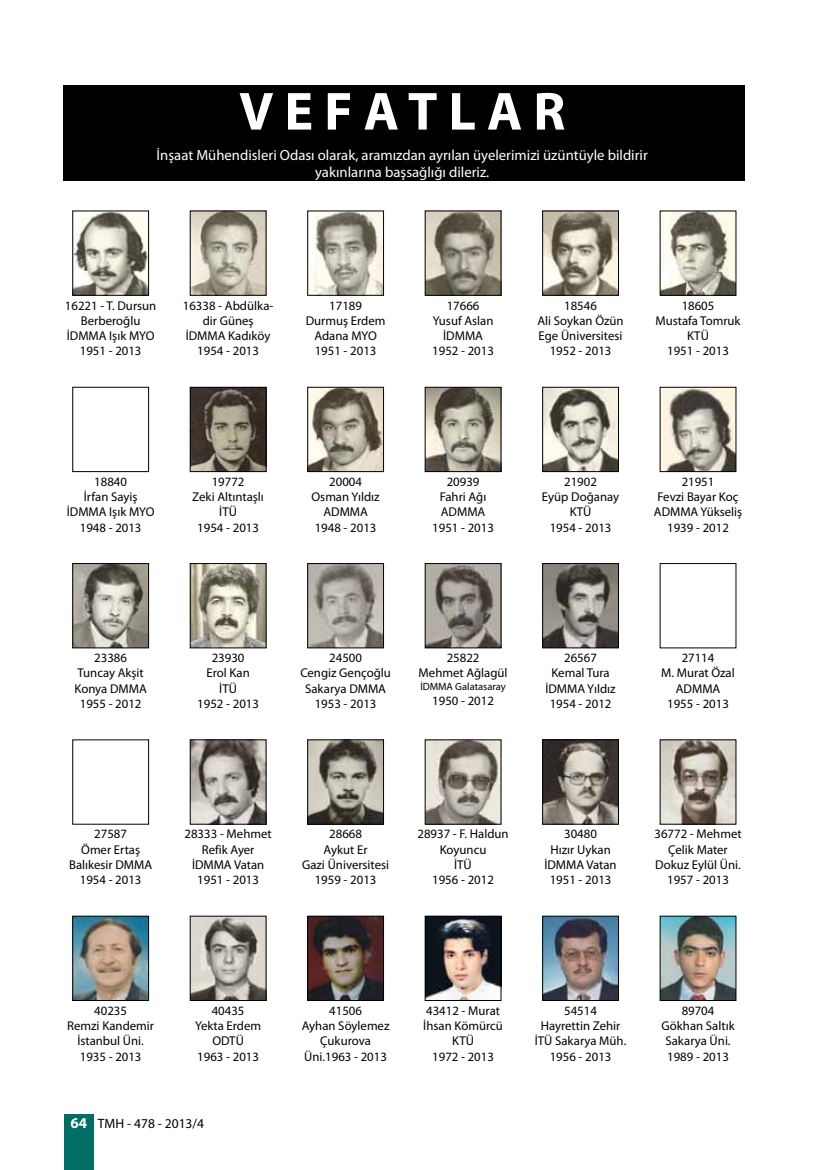
<style>
.page{position:relative;width:830px;height:1170px;background:#fff}
.page>*{position:absolute;margin:0;border:0;box-sizing:border-box;transform-origin:0 0}
.t1{font:700 54px "Myriad Pro";color:#fff}
.t2{font:14.7px/17.2px "Myriad Pro";color:#fff;text-align:center}
.t3{font:13.5px "Myriad Pro";color:#000}
.t4{font:12.75px/15.3px "Myriad Pro";color:#000;text-align:center}
.t5{font:10.5px "Myriad Pro";color:#000}
.s1{font-weight:700;font-size:15px;color:#fff}
</style>
<div class="page">
<div style="left:64px;top:1114px;width:30px;height:55px;background:#006e63"></div>
<img style="left:74px;top:212px;width:73px;height:82px">
<div style="left:72px;top:210px;width:77px;height:86px;border:1px solid #000"></div>
<img style="left:192px;top:212px;width:72px;height:82px">
<img style="left:309px;top:212px;width:73px;height:82px">
<div style="left:307px;top:210px;width:77px;height:86px;border:1px solid #000"></div>
<img style="left:426px;top:212px;width:73px;height:82px">
<div style="left:424px;top:210px;width:77px;height:86px;border:1px solid #000"></div>
<img style="left:544px;top:212px;width:72px;height:82px">
<div style="left:542px;top:210px;width:76px;height:86px;border:1px solid #000"></div>
<img style="left:661px;top:212px;width:73px;height:82px">
<div style="left:659px;top:210px;width:77px;height:86px;border:1px solid #000"></div>
<div style="left:72px;top:387px;width:77px;height:85px;border:1px solid #000"></div>
<img style="left:192px;top:389px;width:72px;height:81px">
<div style="left:190px;top:387px;width:76px;height:85px;border:1px solid #000"></div>
<img style="left:309px;top:389px;width:73px;height:81px">
<div style="left:307px;top:387px;width:77px;height:85px;border:1px solid #000"></div>
<img style="left:426px;top:389px;width:73px;height:81px">
<div style="left:424px;top:387px;width:77px;height:85px;border:1px solid #000"></div>
<img style="left:544px;top:389px;width:72px;height:81px">
<div style="left:542px;top:387px;width:76px;height:85px;border:1px solid #000"></div>
<img style="left:661px;top:389px;width:73px;height:81px">
<div style="left:659px;top:387px;width:77px;height:85px;border:1px solid #000"></div>
<div style="left:64px;top:85px;width:680px;height:96px;background:#000"></div>
<img style="left:74px;top:565px;width:73px;height:81px">
<div style="left:72px;top:563px;width:77px;height:85px;border:1px solid #000"></div>
<img style="left:192px;top:565px;width:72px;height:81px">
<div style="left:190px;top:563px;width:76px;height:85px;border:1px solid #000"></div>
<img style="left:309px;top:565px;width:73px;height:81px">
<div style="left:307px;top:563px;width:77px;height:85px;border:1px solid #000"></div>
<img style="left:426px;top:565px;width:73px;height:81px">
<div style="left:424px;top:563px;width:77px;height:85px;border:1px solid #000"></div>
<img style="left:544px;top:565px;width:72px;height:81px">
<div style="left:542px;top:563px;width:76px;height:85px;border:1px solid #000"></div>
<div style="left:72px;top:739px;width:77px;height:85px;border:1px solid #000"></div>
<img style="left:192px;top:741px;width:72px;height:81px">
<div style="left:190px;top:739px;width:76px;height:85px;border:1px solid #000"></div>
<img style="left:309px;top:741px;width:73px;height:81px">
<div style="left:307px;top:739px;width:77px;height:85px;border:1px solid #000"></div>
<img style="left:426px;top:741px;width:73px;height:81px">
<img style="left:544px;top:741px;width:72px;height:81px">
<div style="left:542px;top:739px;width:76px;height:85px;border:1px solid #000"></div>
<img style="left:661px;top:741px;width:73px;height:81px">
<img style="left:74px;top:917px;width:73px;height:81px">
<div style="left:72px;top:915px;width:77px;height:85px;border:1px solid #000"></div>
<img style="left:192px;top:917px;width:72px;height:81px">
<img style="left:309px;top:917px;width:73px;height:81px">
<div style="left:307px;top:915px;width:77px;height:85px;border:1px solid #000"></div>
<img style="left:426px;top:917px;width:73px;height:81px">
<div style="left:424px;top:915px;width:77px;height:85px;border:1px solid #000"></div>
<img style="left:544px;top:917px;width:72px;height:81px">
<div style="left:542px;top:915px;width:76px;height:85px;border:1px solid #000"></div>
<img style="left:661px;top:917px;width:73px;height:81px">
<h1 class="t1" style="left:239px;top:76px;width:327px">V E F A T L A R</h1>
<p class="t2" style="left:156px;top:146px;width:492px">İnşaat Mühendisleri Odası olarak, aramızdan ayrılan üyelerimizi üzüntüyle bildirir yakınlarına başsağlığı dileriz.</p>
<p class="t4" style="left:65px;top:297px;width:93px">16221 - T. Dursun<br>Berberoğlu<br>İDMMA Işık MYO<br>1951 - 2013</p>
<p class="t4" style="left:183px;top:297px;width:92px">16338 - Abdülka&shy;dir Güneş<br>İDMMA Kadıköy<br>1954 - 2013</p>
<p class="t4" style="left:305px;top:297px;width:81px">17189<br>Durmuş Erdem<br>Adana MYO<br>1951 - 2013</p>
<p class="t4" style="left:432px;top:297px;width:63px">17666<br>Yusuf Aslan<br>İDMMA<br>1952 - 2013</p>
<p class="t4" style="left:537px;top:297px;width:88px">18546<br>Ali Soykan Özün<br>Ege Üniversitesi<br>1952 - 2013</p>
<p class="t4" style="left:655px;top:297px;width:87px">18605<br>Mustafa Tomruk<br>KTÜ<br>1951 - 2013</p>
<p class="t4" style="left:67px;top:473px;width:89px">18840<br>İrfan Sayiş<br>İDMMA Işık MYO<br>1948 - 2013</p>
<p class="t4" style="left:192px;top:473px;width:73px">19772<br>Zeki Altıntaşlı<br>İTÜ<br>1954 - 2013</p>
<p class="t4" style="left:311px;top:473px;width:70px">20004<br>Osman Yıldız<br>ADMMA<br>1948 - 2013</p>
<p class="t4" style="left:432px;top:473px;width:63px">20939<br>Fahri Ağı<br>ADMMA<br>1951 - 2013</p>
<p class="t4" style="left:541px;top:473px;width:79px">21902<br>Eyüp Doğanay<br>KTÜ<br>1954 - 2013</p>
<p class="t4" style="left:653px;top:473px;width:90px">21951<br>Fevzi Bayar Koç<br>ADMMA Yükseliş<br>1939 - 2012</p>
<p class="t4" style="left:74px;top:650px;width:74px">23386<br>Tuncay Akşit<br>Konya DMMA<br>1955 - 2012</p>
<p class="t4" style="left:197px;top:650px;width:63px">23930<br>Erol Kan<br>İTÜ<br>1952 - 2013</p>
<p class="t4" style="left:300px;top:650px;width:92px">24500<br>Cengiz Gençoğlu<br>Sakarya DMMA<br>1953 - 2013</p>
<p class="t4" style="left:418px;top:650px;width:90px">25822<br>Mehmet Ağlagül</p>
<p class="t5" style="left:420px;top:680px;width:87px">İDMMA Galatasaray</p>
<p class="t4" style="left:432px;top:693px;width:63px">1950 - 2012</p>
<p class="t4" style="left:545px;top:650px;width:72px">26567<br>Kemal Tura<br>İDMMA Yıldız<br>1954 - 2012</p>
<p class="t4" style="left:661px;top:650px;width:75px">27114<br>M. Murat Özal<br>ADMMA<br>1955 - 2013</p>
<p class="t4" style="left:69px;top:826px;width:84px">27587<br>Ömer Ertaş<br>Balıkesir DMMA<br>1954 - 2013</p>
<p class="t4" style="left:184px;top:826px;width:89px">28333 - Mehmet<br>Refik Ayer<br>İDMMA Vatan<br>1951 - 2013</p>
<p class="t4" style="left:302px;top:826px;width:89px">28668<br>Aykut Er<br>Gazi Üniversitesi<br>1959 - 2013</p>
<p class="t4" style="left:417px;top:826px;width:93px">28937 - F. Haldun<br>Koyuncu<br>İTÜ<br>1956 - 2012</p>
<p class="t4" style="left:544px;top:826px;width:74px">30480<br>Hızır Uykan<br>İDMMA Vatan<br>1951 - 2013</p>
<p class="t4" style="left:654px;top:826px;width:89px">36772 - Mehmet<br>Çelik Mater<br>Dokuz Eylül Üni.<br>1957 - 2013</p>
<p class="t4" style="left:67px;top:1002px;width:88px">40235<br>Remzi Kandemir<br>İstanbul Üni.<br>1935 - 2013</p>
<p class="t4" style="left:195px;top:1002px;width:67px">40435<br>Yekta Erdem<br>ODTÜ<br>1963 - 2013</p>
<p class="t4" style="left:301px;top:1002px;width:89px">41506<br>Ayhan Söylemez<br>Çukurova<br>Üni.1963 - 2013</p>
<p class="t4" style="left:423px;top:1002px;width:81px">43412 - Murat<br>İhsan Kömürcü<br>KTÜ<br>1972 - 2013</p>
<p class="t4" style="left:534px;top:1002px;width:93px">54514<br>Hayrettin Zehir<br>İTÜ Sakarya Müh.<br>1956 - 2013</p>
<p class="t4" style="left:661px;top:1002px;width:75px">89704<br>Gökhan Saltık<br>Sakarya Üni.<br>1989 - 2013</p>
<p class="t3" style="left:70px;top:1114px;width:135px"><span class="s1">64</span> TMH - 478 - 2013/4</p>
</div>
